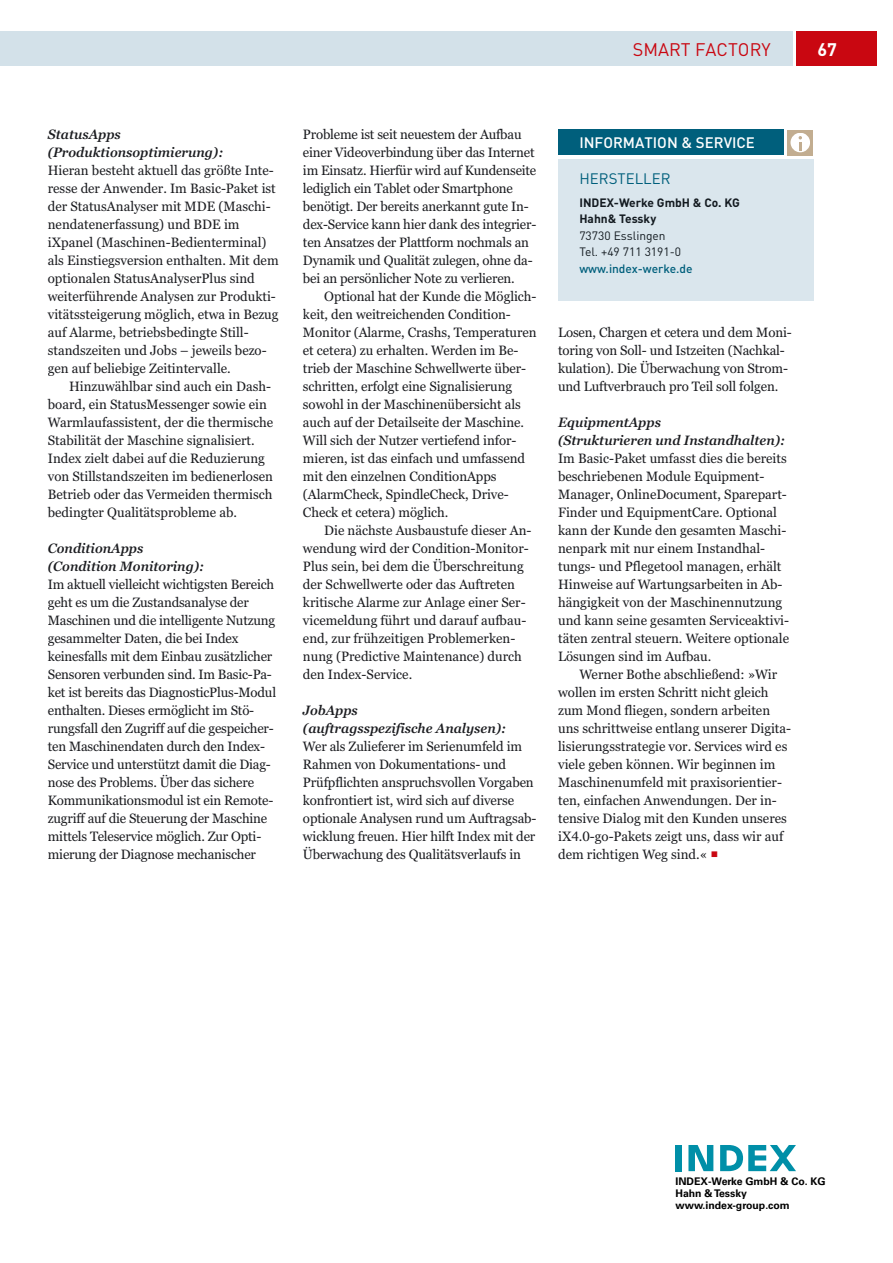
<style>
.page{position:relative;width:893px;height:1263px;background:#fff}
.page>*{position:absolute;margin:0;border:0;box-sizing:border-box;transform-origin:0 0}
.t1{font:18px "DINOT";color:#c90711}
.t2{font:700 18px "DINOT";color:#fff}
.t3{font:500 15px "DINOT";color:#fff}
.t4{font:15px "DINOT";color:#005f7c}
.t5{font:13.5px/18px "Georgia Pro";color:#1b1c20}
.t6{font:italic 600 13.5px/18px "Georgia Pro";color:#1b1c20}
.t7{font:700 12px/16.5px "DINOT";color:#131a20}
.t8{font:12px/16.5px "DINOT";color:#131a20}
.t9{font:500 12px "DINOT";color:#005f7c}
.t10{font:700 10.5px/12px "Univers";color:#000}
</style>
<div class="page">
<div style="left:796px;top:32px;width:81px;height:34px;background:#c90711"></div>
<div style="left:0;top:32px;width:792px;height:34px;background:#d3e1e9"></div>
<div style="left:787px;top:130px;width:26px;height:25px;background:#c2ad90"></div>
<div style="left:790px;top:133px;width:20px;height:19px;background:#fff;border-radius:10px"></div>
<div style="left:558px;top:159px;width:255px;height:142px;background:#dae6ed"></div>
<svg style="left:799px;top:136px;width:3px;height:15px"></svg>
<div style="left:558px;top:130px;width:225px;height:25px;background:#005f7c"></div>
<div style="left:675px;top:1145px;width:7px;height:26px;background:#008fa8"></div>
<svg style="left:688px;top:1145px;width:25px;height:26px"></svg>
<svg style="left:720px;top:1145px;width:76px;height:26px"></svg>
<h1 class="t1" style="left:633px;top:38px;width:139px">SMART FACTORY</h1>
<h1 class="t2" style="left:817px;top:38px;width:21px">67</h1>
<p class="t6" style="left:48px;top:126px;width:177px">StatusApps (Produktionsoptimierung):</p>
<p class="t5" style="left:48px;top:162px;width:232px">Hieran besteht aktuell das größte Inte&shy;resse der Anwender. Im Basic-Paket ist der StatusAnalyser mit MDE (Maschi&shy;nendatenerfassung) und BDE im iXpanel (Maschinen-Bedien terminal) als Einstiegsversion enthalten. Mit dem optionalen StatusAnalyserPlus sind weiterführende Analysen zur Produkti&shy;vitätssteigerung möglich, etwa in Bezug auf Alarme, betriebsbedingte Still&shy;standszeiten und Jobs – jeweils bezo&shy;gen auf beliebige Zeitintervalle.</p>
<p class="t5" style="left:48px;top:378px;width:227px;text-indent:21px">Hinzuwählbar sind auch ein Dash - board, ein StatusMessenger sowie ein Warmlaufassistent, der die thermische Stabilität der Maschine signalisiert.<br>Index zielt dabei auf die Reduzierung von Stillstandszeiten im bedienerlosen Betrieb oder das Vermeiden thermisch bedingter Qualitätsprobleme ab.</p>
<p class="t6" style="left:48px;top:540px;width:158px">ConditionApps (Condition Monitoring):</p>
<p class="t5" style="left:48px;top:576px;width:230px">Im aktuell vielleicht wichtigsten Bereich geht es um die Zustandsanalyse der Maschinen und die intelligente Nutzung gesammelter Daten, die bei Index keinesfalls mit dem Einbau zusätzlicher Sensoren verbunden sind. Im Basic-Pa&shy;ket ist bereits das DiagnosticPlus-Modul enthalten. Dieses ermöglicht im Stö&shy;rungsfall den Zugriff auf die gespeicher&shy;ten Maschinendaten durch den Index-Service und unterstützt damit die Diag&shy;nose des Problems. Über das sichere Kommunikationsmodul ist ein Remote&shy;zugriff auf die Steuerung der Maschine mittels Teleservice möglich. Zur Opti&shy;mierung der Diagnose mechanischer</p>
<p class="t5" style="left:303px;top:126px;width:235px">Probleme ist seit neuestem der Aufbau einer Videoverbindung über das Internet im Einsatz. Hierfür wird auf Kundenseite lediglich ein Tablet oder Smartphone benötigt. Der bereits anerkannt gute In&shy;dex-Service kann hier dank des integrier&shy;ten Ansatzes der Plattform nochmals an Dynamik und Qualität zulegen, ohne da&shy;bei an persönlicher Note zu verlieren.</p>
<p class="t5" style="left:303px;top:288px;width:235px;text-indent:21px">Optional hat der Kunde die Möglich&shy;keit, den weitreichenden Condition-Monitor (Alarme, Crashs, Temperaturen et cetera) zu erhalten. Werden im Be&shy;trieb der Maschine Schwellwerte über&shy;schritten, erfolgt eine Signalisierung sowohl in der Maschinenübersicht als auch auf der Detailseite der Maschine.<br>Will sich der Nutzer vertiefend infor&shy;mieren, ist das einfach und umfassend mit den einzelnen ConditionApps (AlarmCheck, SpindleCheck, Drive-Check et cetera) möglich.</p>
<p class="t5" style="left:303px;top:522px;width:230px;text-indent:21px">Die nächste Ausbaustufe dieser An&shy;wendung wird der Condition-Monitor-Plus sein, bei dem die Überschreitung der Schwellwerte oder das Auftreten kritische Alarme zur Anlage einer Ser&shy;vicemeldung führt und darauf aufbau&shy;end, zur frühzeitigen Problemerken&shy;nung (Predictive Maintenance) durch den Index-Service.</p>
<p class="t6" style="left:303px;top:702px;width:205px">JobApps<br>(auftragsspezifische Analysen):</p>
<p class="t5" style="left:303px;top:738px;width:235px">Wer als Zulieferer im Serienumfeld im Rahmen von Dokumentations- und Prüfpflichten anspruchsvollen Vorgaben konfrontiert ist, wird sich auf diverse optionale Analysen rund um Auftragsab&shy;wicklung freuen. Hier hilft Index mit der Überwachung des Qualitätsverlaufs in</p>
<p class="t3" style="left:579px;top:133px;width:177px">INFORMATION &amp; SERVICE</p>
<p class="t4" style="left:579px;top:169px;width:93px">HERSTELLER</p>
<p class="t7" style="left:579px;top:194px;width:162px">INDEX-Werke GmbH &amp; Co. KG<br>Hahn&amp; Tessky</p>
<p class="t8" style="left:579px;top:227px;width:103px">73730 Esslingen<br>Tel. +49 711 3191-0</p>
<p class="t9" style="left:579px;top:261px;width:115px">www.index-werke.de</p>
<p class="t5" style="left:558px;top:324px;width:235px">Losen, Chargen et cetera und dem Moni&shy;toring von Soll- und Istzeiten (Nachkal&shy;kulation). Die Überwachung von Strom&shy;und Luftverbrauch pro Teil soll folgen.</p>
<p class="t6" style="left:558px;top:414px;width:229px">EquipmentApps<br>(Strukturieren und Instandhalten):</p>
<p class="t5" style="left:558px;top:450px;width:232px">Im Basic-Paket umfasst dies die bereits beschriebenen Module Equipment-Manager, OnlineDocument, Sparepart-Finder und EquipmentCare. Optional kann der Kunde den gesamten Maschi&shy;nenpark mit nur einem Instandhal&shy;tungs- und Pflegetool managen, erhält Hinweise auf Wartungsarbeiten in Ab&shy;hängigkeit von der Maschinennutzung und kann seine gesamten Serviceaktivi&shy;täten zentral steuern. Weitere optionale Lösungen sind im Aufbau.</p>
<p class="t5" style="left:558px;top:666px;width:234px;text-indent:21px">Werner Bothe abschließend: »Wir wollen im ersten Schritt nicht gleich zum Mond fliegen, sondern arbeiten uns schrittweise entlang unserer Digita&shy;lisierungsstrategie vor. Services wird es viele geben können. Wir beginnen im Maschinenumfeld mit praxisorientier&shy;ten, einfachen Anwendungen. Der in&shy;tensive Dialog mit den Kunden unseres iX4.0-go-Pakets zeigt uns, dass wir auf dem richtigen Weg sind.«</p>
<p class="t10" style="left:675px;top:1175px;width:152px">INDEX-Werke GmbH &amp; Co. KG<br>Hahn &amp; Tessky www.index-group.com</p>
</div>
